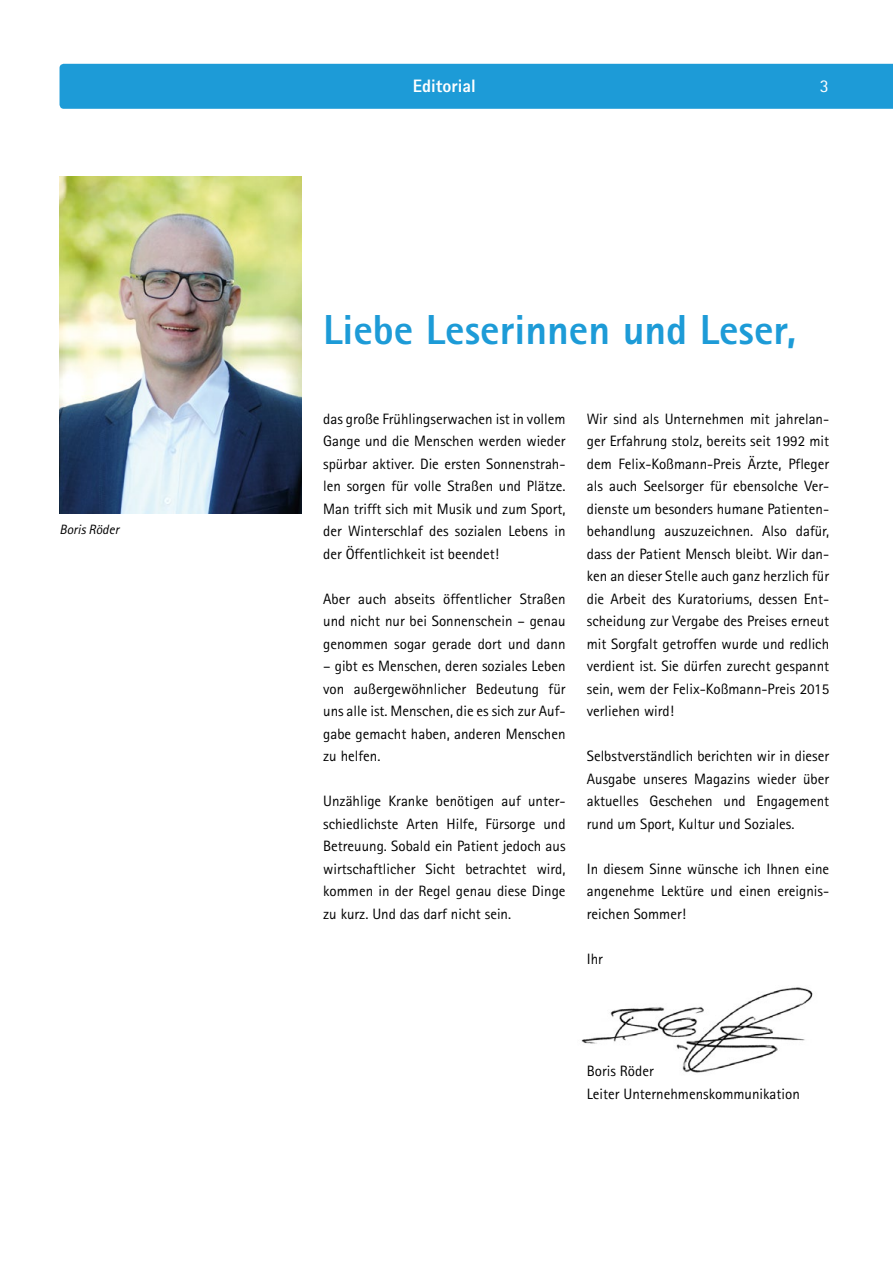
<style>
.page{position:relative;width:893px;height:1263px;background:#fff}
.page>*{position:absolute;margin:0;border:0;box-sizing:border-box;transform-origin:0 0}
.t1{font:800 42px "Rotis Sans Serif";color:#1d9bd7}
.t2{font:800 18px "Rotis Sans Serif";color:#fff}
.t3{font:18px "Rotis Sans Serif";color:#fff}
.t4{font:15px/22.5px "Rotis Sans Serif";color:#000;text-align:justify}
.t5{font:italic 13.5px "Rotis Sans Serif";color:#000}
</style>
<div class="page">
<img style="left:581px;top:987px;width:232px;height:86px">
<div style="left:60px;top:64px;width:833px;height:45px;background:#1d9bd7"></div>
<img style="left:60px;top:176px;width:242px;height:338px">
<p class="t5" style="left:60px;top:521px;width:61px">Boris Röder</p>
<p class="t2" style="left:413px;top:74px;width:64px">Editorial</p>
<p class="t3" style="left:820px;top:75px;width:10px">3</p>
<h1 class="t1" style="left:323px;top:303px;width:474px">Liebe Leserinnen und Leser,</h1>
<p class="t4" style="left:323px;top:407px;width:244px">das große Frühlingserwachen ist in vollem Gange und die Menschen werden wieder spürbar aktiver. Die ersten Sonnenstrah&shy;len sorgen für volle Straßen und Plätze.<br>Man trifft sich mit Musik und zum Sport, der Winterschlaf des sozialen Lebens in der Öffentlichkeit ist beendet!</p>
<p class="t4" style="left:323px;top:587px;width:244px">Aber auch abseits öffentlicher Straßen und nicht nur bei Sonnenschein – genau genommen sogar gerade dort und dann</p>
<p class="t4" style="left:323px;top:655px;width:244px">– gibt es Menschen, deren soziales Leben von außergewöhnlicher Bedeutung für uns alle ist. Menschen, die es sich zur Auf&shy;gabe gemacht haben, anderen Menschen zu helfen.</p>
<p class="t4" style="left:323px;top:790px;width:244px">Unzählige Kranke benötigen auf unter&shy;schiedlichste Arten Hilfe, Fürsorge und Betreuung. Sobald ein Patient jedoch aus wirtschaftlicher Sicht betrachtet wird, kommen in der Regel genau diese Dinge zu kurz. Und das darf nicht sein.</p>
<p class="t4" style="left:587px;top:407px;width:244px">Wir sind als Unternehmen mit jahrelan&shy;ger Erfahrung stolz, bereits seit 1992 mit dem Felix-Koßmann-Preis Ärzte, Pfleger als auch Seelsorger für ebensolche Ver&shy;dienste um besonders humane Patienten&shy;behandlung auszuzeichnen. Also dafür, dass der Patient Mensch bleibt. Wir dan&shy;ken an dieser Stelle auch ganz herzlich für die Arbeit des Kuratoriums, dessen Ent&shy;scheidung zur Vergabe des Preises erneut mit Sorgfalt getroffen wurde und redlich verdient ist. Sie dürfen zurecht gespannt sein, wem der Felix-Koßmann-Preis 2015 verliehen wird!</p>
<p class="t4" style="left:587px;top:745px;width:244px">Selbstverständlich berichten wir in dieser Ausgabe unseres Magazins wieder über aktuelles Geschehen und Engagement rund um Sport, Kultur und Soziales.</p>
<p class="t4" style="left:587px;top:857px;width:244px">In diesem Sinne wünsche ich Ihnen eine angenehme Lektüre und einen ereignis&shy;reichen Sommer!</p>
<p class="t4" style="left:587px;top:947px;width:18px">Ihr</p>
<p class="t4" style="left:587px;top:1060px;width:215px">Boris Röder<br>Leiter Unternehmenskommunikation</p>
</div>
